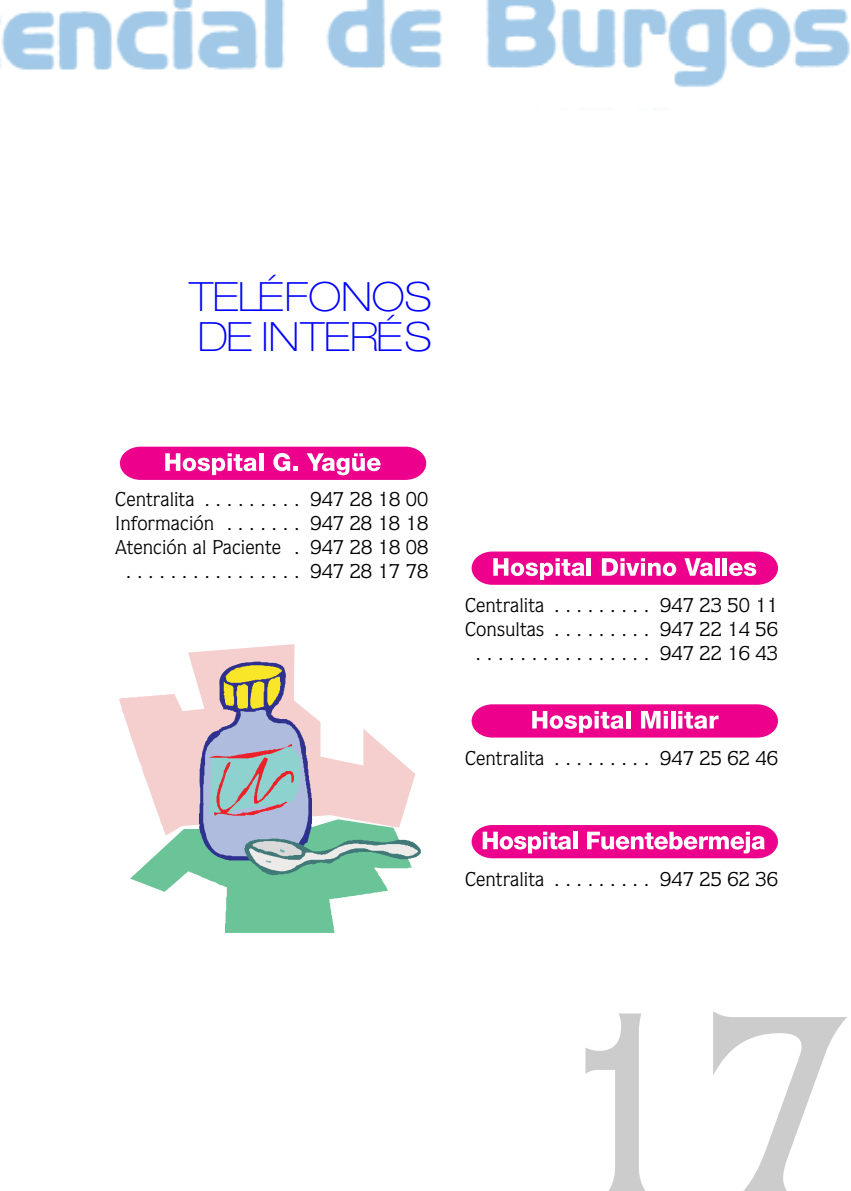
<style>
.page{position:relative;width:851px;height:1191px;background:#fff}
.page>*{position:absolute;margin:0;border:0;box-sizing:border-box;transform-origin:0 0}
.t1{font:500 260px "Quorum IT Cby BT";color:#ccc}
.t2{font:40px/40px "Context Reprise Thin Exp SSK";color:#00f}
.t3{font:20px/24px "Quorum IT Cby BT";color:#000;text-align:center}
</style>
<div class="page">
<img style="left:1px;top:1px;width:849px;height:108px">
<svg style="left:119px;top:644px;width:176px;height:89px"></svg>
<svg style="left:130px;top:661px;width:291px;height:272px"></svg>
<svg style="left:120px;top:446px;width:306px;height:34px"></svg>
<svg style="left:471px;top:551px;width:306px;height:34px"></svg>
<svg style="left:471px;top:825px;width:306px;height:33px"></svg>
<svg style="left:471px;top:704px;width:306px;height:33px"></svg>
<h2 class="t2" style="left:188px;top:281px;width:244px">TELÉFONOS<br>DE INTERÉS</h2>
<p class="t3" style="left:115px;top:488px;width:314px">Centralita . . . . . . . . . 947 28 18 00<br>Información . . . . . . . 947 28 18 18<br>Atención al Paciente . 947 28 18 08 . . . . . . . . . . . . . . . . 947 28 17 78</p>
<p class="t3" style="left:465px;top:594px;width:314px">Centralita . . . . . . . . . 947 23 50 11<br>Consultas . . . . . . . . . 947 22 14 56 . . . . . . . . . . . . . . . . 947 22 16 43</p>
<p class="t3" style="left:465px;top:747px;width:314px">Centralita . . . . . . . . . 947 25 62 46</p>
<p class="t3" style="left:465px;top:868px;width:314px">Centralita . . . . . . . . . 947 25 62 36</p>
<h1 class="t1" style="left:545px;top:1009px;width:305px">17</h1>
</div>
